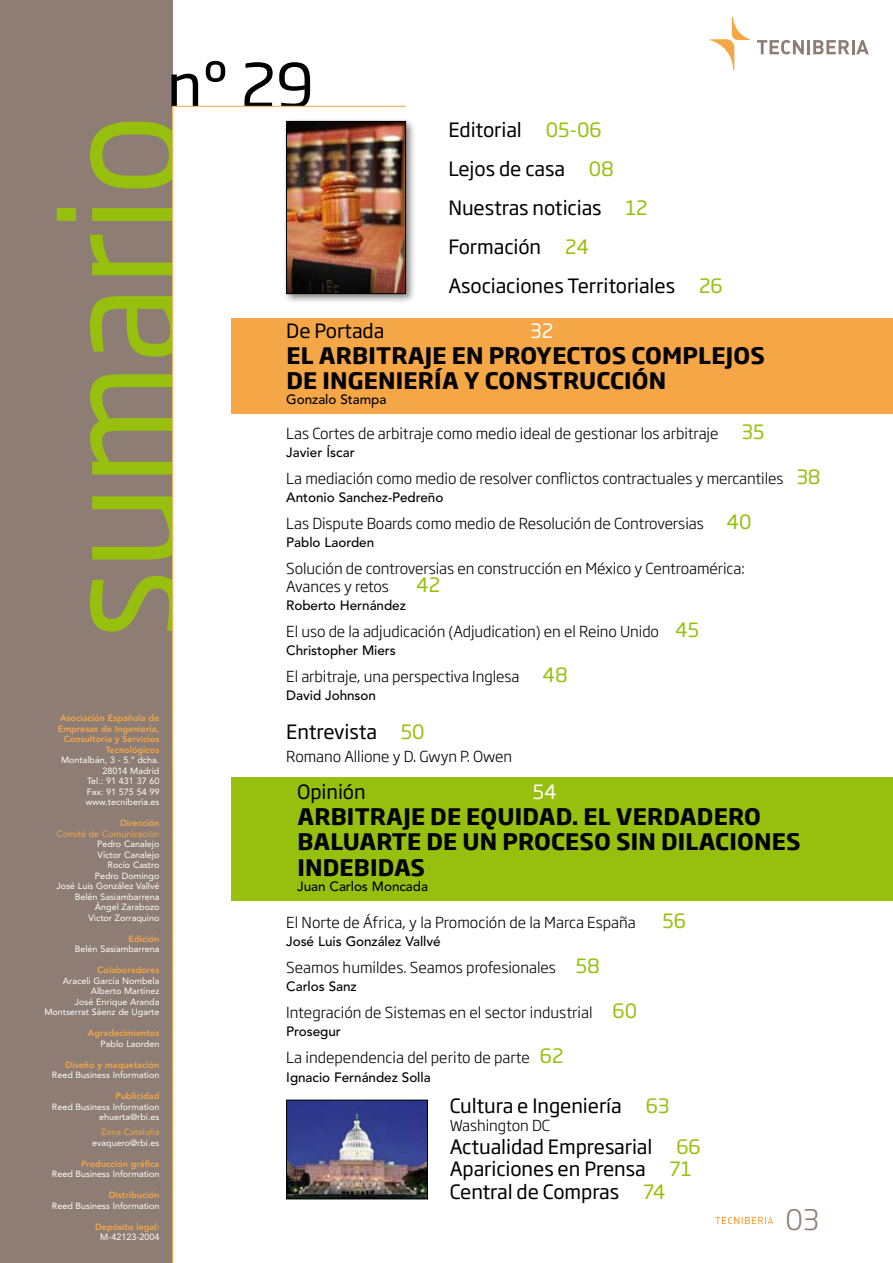
<style>
.page{position:relative;width:893px;height:1263px;background:#fff}
.page>*{position:absolute;margin:0;border:0;box-sizing:border-box;transform-origin:0 0}
.t1{font:157.95px "Soho Gothic Pro";color:#97bf0d;scale:.9 1}
.t2{font:60px "Soho Gothic Pro";color:#000}
.t3{font:300 27.9px "Soho Gothic Pro";color:#8d7d74}
.t4{font:700 22.5px/25.5px "Soho Gothic Pro";letter-spacing:.01em;color:#000}
.t5{font:19.5px/39px "Soho Gothic Pro";letter-spacing:-.005em;color:#000}
.t6{font:19.5px "Soho Gothic Pro";color:#fff}
.t7{font:19.5px "Soho Gothic Pro";color:#97bf0d}
.t8{font:300 15px/18px "Soho Gothic Pro";letter-spacing:-.005em;color:#000}
.t9{font:500 13.5px "Avenir";letter-spacing:-.005em;color:#000}
.t10{font:9px/10.5px "Avenir";color:#fff;text-align:right}
.t11{font:800 9px/10.5px "Avenir LT Std";color:#f5a748;text-align:right}
.t12{font:9px "Avenir";color:#f5a748}
.s1{color:#97bf0d}
.s2{font-weight:400;font-size:19.5px;color:#97bf0d}
</style>
<div class="page">
<div style="left:0;top:0;width:173px;height:1263px;background:#8d7d74"></div>
<svg style="left:728px;top:1217px;width:5px;height:7px"></svg>
<div style="left:232px;top:318px;width:661px;height:96px;background:#f5a748"></div>
<div style="left:232px;top:777px;width:661px;height:123px;background:#97bf0d"></div>
<div style="left:282px;top:117px;width:134px;height:187px;background:#000;opacity:.5"></div>
<img style="left:288px;top:123px;width:116px;height:169px">
<div style="left:286px;top:121px;width:120px;height:173px;border:1px solid #000"></div>
<svg style="left:710px;top:17px;width:40px;height:53px"></svg>
<svg style="left:757px;top:40px;width:47px;height:14px"></svg>
<hr style="left:807px;top:40px;width:3px;height:14px;background:#8d7d74">
<svg style="left:813px;top:40px;width:56px;height:14px"></svg>
<hr style="left:173px;top:106px;width:233px;height:1px;background:#f5a748">
<hr style="left:172px;top:106px;width:1px;height:1157px;background:#f5a748">
<img style="left:288px;top:1102px;width:138px;height:95px">
<div style="left:286px;top:1100px;width:142px;height:99px;border:1px solid #000"></div>
<h2 class="t2" style="left:167px;top:39px;width:148px">nº 29</h2>
<h1 class="t1" style="left:-1px;top:639px;width:585px;rotate:-90deg">sumario</h1>
<p class="t11" style="left:58px;top:713px;width:103px">Asociación Española de<br>Empresas de Ingeniería,<br>Consultoría y Servicios<br>Tecnológicos</p>
<p class="t10" style="left:61px;top:755px;width:100px">Montalbán, 3 - 5.° dcha.<br>28014 Madrid<br>Tel.: 91 431 37 60<br>Fax: 91 575 54 99 www.tecniberia.es</p>
<p class="t11" style="left:120px;top:818px;width:41px">Dirección</p>
<p class="t12" style="left:56px;top:828px;width:105px">Comité de Comunicación</p>
<p class="t10" style="left:57px;top:839px;width:104px">Pedro Canalejo<br>Víctor Canalejo<br>Rocío Castro<br>Pedro Domingo<br>José Luis González Vallvé<br>Belén Sasiambarrena<br>Ángel Zarabozo<br>Victor Zorraquino</p>
<p class="t11" style="left:129px;top:933px;width:32px">Edición</p>
<p class="t10" style="left:75px;top:944px;width:86px">Belén Sasiambarrena</p>
<p class="t11" style="left:97px;top:965px;width:63px">Colaboradores</p>
<p class="t10" style="left:44px;top:975px;width:116px">Araceli García Nombela<br>Alberto Martínez<br>José Enrique Aranda<br>Montserrat Sáenz de Ugarte</p>
<p class="t11" style="left:88px;top:1028px;width:73px">Agradecimientos</p>
<p class="t10" style="left:101px;top:1038px;width:60px">Pablo Laorden</p>
<p class="t11" style="left:66px;top:1059px;width:95px">Diseño y maquetación</p>
<p class="t10" style="left:52px;top:1070px;width:109px">Reed Business Information</p>
<p class="t11" style="left:116px;top:1091px;width:45px">Publicidad</p>
<p class="t10" style="left:52px;top:1101px;width:109px">Reed Business Information ehuerta@rbi.es</p>
<p class="t12" style="left:101px;top:1127px;width:60px">Zona Cataluña</p>
<p class="t10" style="left:92px;top:1137px;width:69px">evaquero@rbi.es</p>
<p class="t11" style="left:81px;top:1158px;width:80px">Producción gráfica</p>
<p class="t10" style="left:52px;top:1169px;width:109px">Reed Business Information</p>
<p class="t11" style="left:109px;top:1190px;width:52px">Distribución</p>
<p class="t10" style="left:52px;top:1200px;width:109px">Reed Business Information</p>
<p class="t11" style="left:95px;top:1221px;width:66px">Depósito legal:</p>
<p class="t10" style="left:100px;top:1232px;width:61px">M-42123-2004</p>
<h3 class="t5" style="left:448px;top:109px;width:276px">Editorial <span class="s1">05-06<br></span>Lejos de casa <span class="s1">08<br></span>Nuestras noticias <span class="s1">12<br></span>Formación <span class="s1">24<br></span>Asociaciones Territoriales <span class="s1">26</span></h3>
<h3 class="t5" style="left:286px;top:311px;width:100px">De Portada</h3>
<h3 class="t6" style="left:530px;top:316px;width:25px">32</h3>
<h3 class="t4" style="left:286px;top:341px;width:480px">EL ARBITRAJE EN PROYECTOS COMPLEJOS<br>DE INGENIERÍA Y CONSTRUCCIÓN</h3>
<p class="t9" style="left:286px;top:392px;width:102px">Gonzalo Stampa</p>
<p class="t8" style="left:286px;top:424px;width:480px">Las Cortes de arbitraje como medio ideal de gestionar los arbitraje <span class="s2">35</span></p>
<p class="t9" style="left:286px;top:445px;width:70px">Javier Íscar</p>
<p class="t8" style="left:286px;top:469px;width:536px">La mediación como medio de resolver conflictos contractuales y mercantiles <span class="s2">38</span></p>
<p class="t9" style="left:286px;top:490px;width:159px">Antonio Sanchez-Pedreño</p>
<p class="t8" style="left:286px;top:514px;width:467px">Las Dispute Boards como medio de Resolución de Controversias <span class="s2">40</span></p>
<p class="t9" style="left:286px;top:535px;width:89px">Pablo Laorden</p>
<p class="t8" style="left:286px;top:559px;width:460px">Solución de controversias en construcción en México y Centroamérica:<br>Avances y retos</p>
<h3 class="t7" style="left:416px;top:570px;width:26px">42</h3>
<p class="t9" style="left:286px;top:598px;width:121px">Roberto Hernández</p>
<p class="t8" style="left:286px;top:622px;width:414px">El uso de la adjudicación (Adjudication) en el Reino Unido <span class="s2">45</span></p>
<p class="t9" style="left:286px;top:643px;width:111px">Christopher Miers</p>
<p class="t8" style="left:286px;top:667px;width:283px">El arbitraje, una perspectiva Inglesa <span class="s2">48</span></p>
<p class="t9" style="left:286px;top:688px;width:91px">David Johnson</p>
<h3 class="t5" style="left:286px;top:711px;width:140px">Entrevista <span class="s1">50</span></h3>
<p class="t8" style="left:286px;top:746px;width:227px">Romano Allione y D. Gwyn P. Owen</p>
<h3 class="t5" style="left:297px;top:771px;width:70px">Opinión</h3>
<h3 class="t6" style="left:533px;top:777px;width:26px">54</h3>
<h3 class="t4" style="left:297px;top:802px;width:505px">ARBITRAJE DE EQUIDAD. EL VERDADERO<br>BALUARTE DE UN PROCESO SIN DILACIONES<br>INDEBIDAS</h3>
<p class="t9" style="left:297px;top:878px;width:132px">Juan Carlos Moncada</p>
<p class="t8" style="left:286px;top:913px;width:351px">El Norte de África, y la Promoción de la Marca España</p>
<h3 class="t7" style="left:662px;top:906px;width:25px">56</h3>
<p class="t9" style="left:286px;top:934px;width:156px">José Luis González Vallvé</p>
<p class="t8" style="left:286px;top:958px;width:315px">Seamos humildes. Seamos profesionales <span class="s2">58</span></p>
<p class="t9" style="left:286px;top:979px;width:72px">Carlos Sanz</p>
<p class="t8" style="left:286px;top:1003px;width:352px">Integración de Sistemas en el sector industrial <span class="s2">60</span></p>
<p class="t9" style="left:286px;top:1024px;width:56px">Prosegur</p>
<p class="t8" style="left:286px;top:1048px;width:279px">La independencia del perito de parte <span class="s2">62</span></p>
<p class="t9" style="left:286px;top:1069px;width:146px">Ignacio Fernández Solla</p>
<h3 class="t5" style="left:450px;top:1085px;width:221px">Cultura e Ingeniería <span class="s1">63</span></h3>
<p class="t8" style="left:450px;top:1116px;width:102px">Washington DC</p>
<h3 class="t5" style="left:450px;top:1134px;width:253px;line-height:22.5px">Actualidad Empresarial <span class="s1">66<br></span>Apariciones en Prensa <span class="s1">71<br></span>Central de Compras <span class="s1">74</span></h3>
<h3 class="t3" style="left:785px;top:1198px;width:35px">03</h3>
</div>
